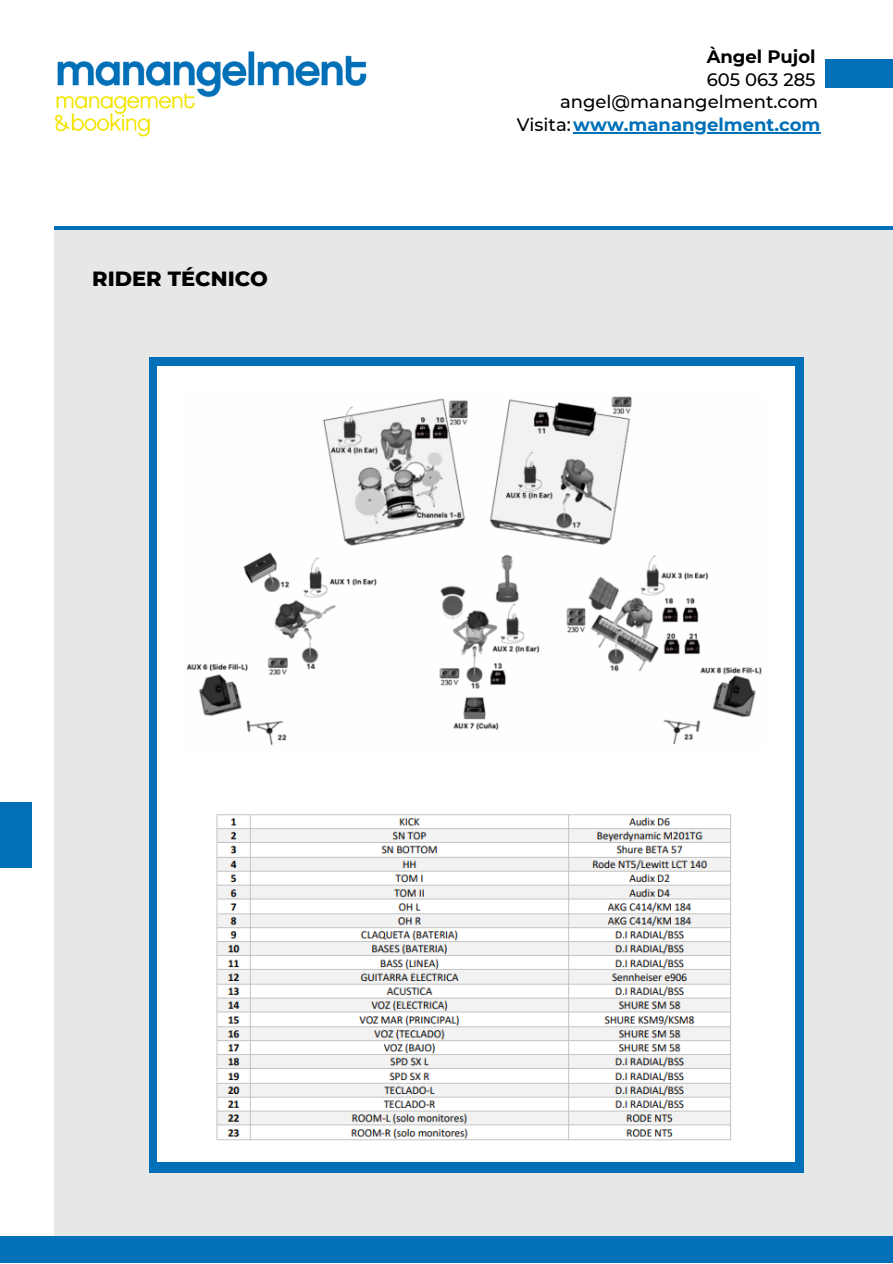
<style>
.page{position:relative;width:893px;height:1264px;background:#fff}
.page>*{position:absolute;margin:0;border:0;box-sizing:border-box;transform-origin:0 0}
.t1{font:800 21px "Montserrat";color:#000}
.t2{font:500 18px "Montserrat";color:#000}
.t3{font:700 18px "Montserrat";color:#0170b8}
.t4{font:700 18px "Montserrat";color:#000}
.s1{font-weight:500;color:#000}
</style>
<div class="page">
<div style="left:825px;top:59px;width:67px;height:28px;background:#0170b8"></div>
<div style="left:55px;top:226px;width:837px;height:27px;background:#0170b8"></div>
<div style="left:55px;top:230px;width:837px;height:1032px;background:#e6e7e7"></div>
<div style="left:0;top:1235px;width:892px;height:27px;background:#0170b8"></div>
<div style="left:0;top:802px;width:32px;height:66px;background:#0170b8"></div>
<div style="left:149px;top:357px;width:654px;height:816px;background:#0170b8"></div>
<img style="left:158px;top:366px;width:636px;height:795px">
<hr style="left:573px;top:132px;width:247px;height:2px;background:#0170b8">
<img style="left:54px;top:51px;width:313px;height:86px">
<p class="t1" style="left:92px;top:265px;width:177px">RIDER TÉCNICO</p>
<p class="t4" style="left:706px;top:45px;width:110px">Àngel Pujol</p>
<p class="t2" style="left:706px;top:68px;width:110px">605 063 285</p>
<p class="t2" style="left:560px;top:91px;width:259px">angel@manangelment.com</p>
<p class="t3" style="left:516px;top:114px;width:305px"><span class="s1">Visita:</span>www.manangelment.com</p>
</div>
